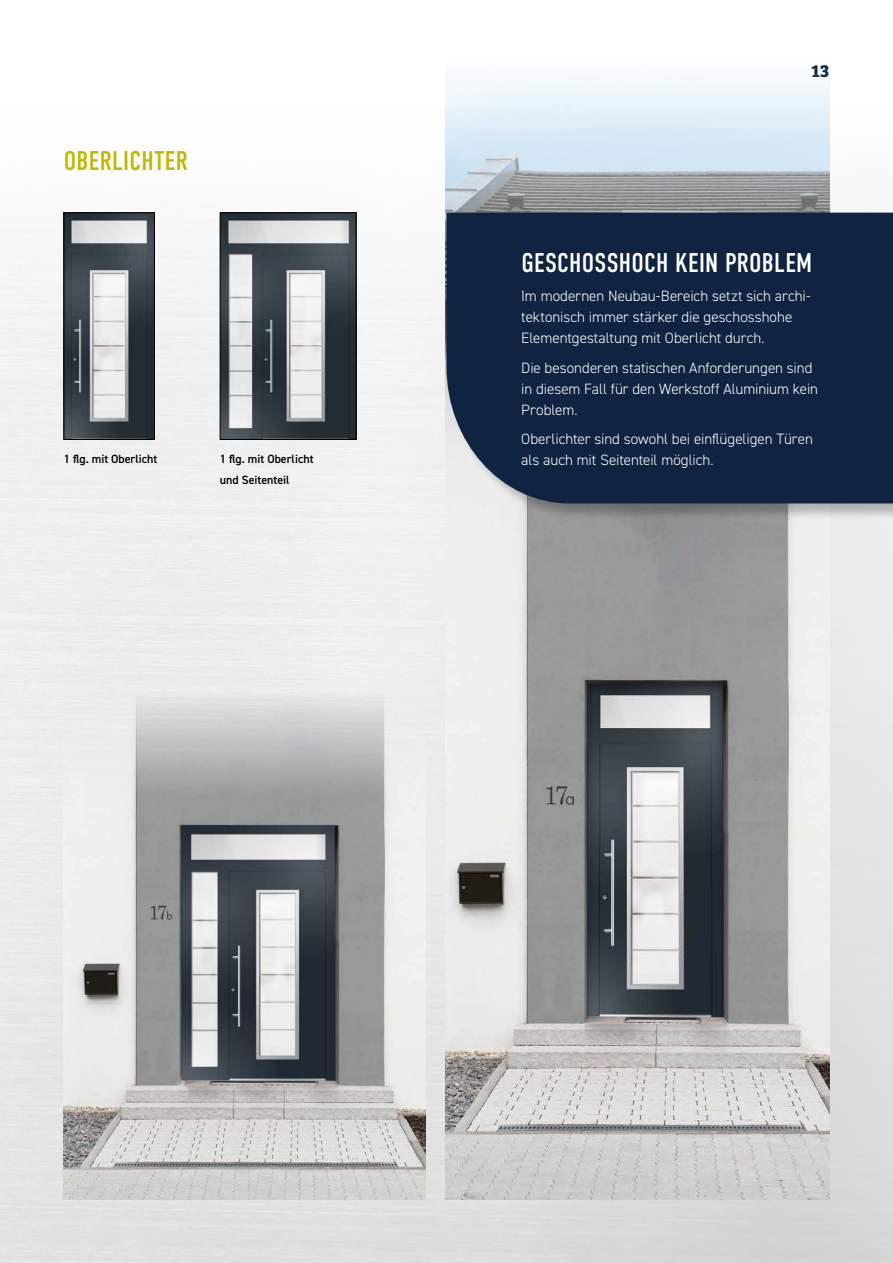
<style>
.page{position:relative;width:893px;height:1263px;background:#fff}
.page>*{position:absolute;margin:0;border:0;box-sizing:border-box;transform-origin:0 0}
.t1{font:27px "DIN Condensed";letter-spacing:.01em;color:#fff}
.t2{font:27px "DIN Condensed";letter-spacing:.01em;color:#c0b801}
.t3{font:700 18px "Bree Serif";color:#102441}
.t4{font:300 15px/21px "DIN2014";color:#fff}
.t5{font:600 12px/21px "DIN2014";color:#000}
</style>
<div class="page">
<img style="left:0;top:108px;width:893px;height:1155px">
<img style="left:445px;top:78px;width:384px;height:1121px">
<div style="left:447px;top:213px;width:446px;height:308px;background:#000;opacity:.25"></div>
<div style="left:446px;top:213px;width:447px;height:290px;background:#102441"></div>
<img style="left:66px;top:215px;width:87px;height:223px">
<div style="left:64px;top:213px;width:91px;height:227px;border:1px solid #000"></div>
<img style="left:222px;top:215px;width:132px;height:223px">
<div style="left:220px;top:213px;width:136px;height:227px;border:1px solid #000"></div>
<img style="left:64px;top:692px;width:361px;height:507px">
<h1 class="t2" style="left:64px;top:145px;width:125px">OBERLICHTER</h1>
<p class="t5" style="left:64px;top:448px;width:95px">1 flg. mit Oberlicht</p>
<p class="t5" style="left:220px;top:448px;width:95px">1 flg. mit Oberlicht und Seitenteil</p>
<p class="t3" style="left:811px;top:56px;width:19px">13</p>
<h1 class="t1" style="left:521px;top:247px;width:292px">GESCHOSSHOCH KEIN PROBLEM</h1>
<p class="t4" style="left:521px;top:286px;width:291px">Im modernen Neubau-Bereich setzt sich archi&shy;tektonisch immer stärker die geschosshohe<br>Elementgestaltung mit Oberlicht durch.</p>
<p class="t4" style="left:521px;top:357px;width:298px">Die besonderen statischen Anforderungen sind in diesem Fall für den Werkstoff Aluminium kein<br>Problem.</p>
<p class="t4" style="left:521px;top:429px;width:293px">Oberlichter sind sowohl bei einflügeligen Türen als auch mit Seitenteil möglich.</p>
</div>
